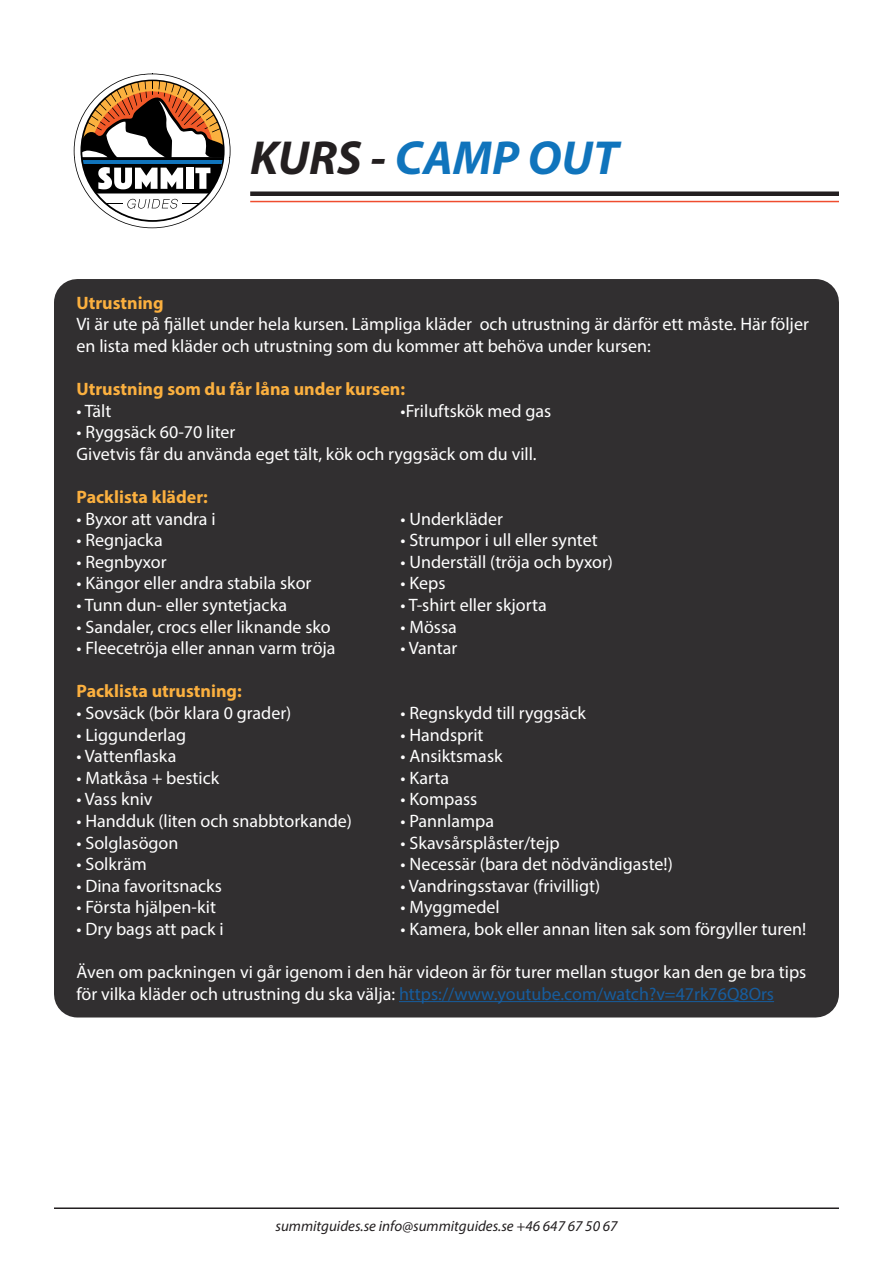
<style>
.page{position:relative;width:893px;height:1263px;background:#fff}
.page>*{position:absolute;margin:0;border:0;box-sizing:border-box;transform-origin:0 0}
.t1{font:italic 700 48px "Myriad Pro";color:#1074bc}
.t2{font:18px/21.6px "Myriad Pro";color:#fff}
.t3{font:700 18px "Myriad Pro";color:#fbb03f}
.t4{font:italic 15px "Myriad Pro";color:#231f20}
.s1{color:#231f20}
.s2{color:#175d9e}
</style>
<div class="page">
<div style="left:77px;top:302px;width:739px;height:692px;background:#312f30"></div>
<div style="left:54px;top:279px;width:785px;height:738px;border:46px solid #312f30"></div>
<svg style="left:74px;top:74px;width:157px;height:154px"></svg>
<div style="left:250px;top:191px;width:589px;height:5px;background:#231f20"></div>
<hr style="left:54px;top:1207px;width:785px;height:2px;background:#231f20">
<hr style="left:250px;top:201px;width:589px;height:1px;background:#ef4d2f">
<hr style="left:399px;top:1001px;width:375px;height:1px;background:#175d9e">
<p class="t1" style="left:250px;top:126px;width:370px"><span class="s1">KURS -</span> CAMP OUT</p>
<p class="t3" style="left:77px;top:291px;width:89px">Utrustning</p>
<p class="t2" style="left:77px;top:313px;width:734px">Vi är ute på fjället under hela kursen. Lämpliga kläder och utrustning är därför ett måste. Här följer en lista med kläder och utrustning som du kommer att behöva under kursen:</p>
<p class="t3" style="left:77px;top:377px;width:330px">Utrustning som du får låna under kursen:</p>
<p class="t2" style="left:77px;top:399px;width:36px">• Tält</p>
<p class="t2" style="left:401px;top:399px;width:152px">•Friluftskök med gas</p>
<p class="t2" style="left:77px;top:421px;width:462px">• Ryggsäck 60-70 liter<br>Givetvis får du använda eget tält, kök och ryggsäck om du vill.</p>
<p class="t3" style="left:77px;top:485px;width:133px">Packlista kläder:</p>
<p class="t2" style="left:77px;top:507px;width:141px">• Byxor att vandra i</p>
<p class="t2" style="left:401px;top:507px;width:104px">• Underkläder</p>
<p class="t2" style="left:77px;top:529px;width:88px">• Regnjacka</p>
<p class="t2" style="left:401px;top:529px;width:199px">• Strumpor i ull eller syntet</p>
<p class="t2" style="left:77px;top:551px;width:92px">• Regnbyxor</p>
<p class="t2" style="left:401px;top:551px;width:214px">• Underställ (tröja och byxor)</p>
<p class="t2" style="left:77px;top:572px;width:236px">• Kängor eller andra stabila skor</p>
<p class="t2" style="left:401px;top:572px;width:47px">• Keps</p>
<p class="t2" style="left:77px;top:594px;width:212px">• Tunn dun- eller syntetjacka</p>
<p class="t2" style="left:401px;top:594px;width:148px">• T-shirt eller skjorta</p>
<p class="t2" style="left:77px;top:615px;width:256px">• Sandaler, crocs eller liknande sko</p>
<p class="t2" style="left:401px;top:615px;width:58px">• Mössa</p>
<p class="t2" style="left:77px;top:637px;width:261px">• Fleecetröja eller annan varm tröja</p>
<p class="t2" style="left:401px;top:637px;width:58px">• Vantar</p>
<p class="t3" style="left:77px;top:679px;width:167px">Packlista utrustning:</p>
<p class="t2" style="left:77px;top:702px;width:216px">• Sovsäck (bör klara 0 grader)</p>
<p class="t2" style="left:401px;top:702px;width:187px">• Regnskydd till ryggsäck</p>
<p class="t2" style="left:77px;top:723px;width:111px">• Liggunderlag</p>
<p class="t2" style="left:401px;top:723px;width:84px">• Handsprit</p>
<p class="t2" style="left:77px;top:745px;width:101px">• Vattenflaska</p>
<p class="t2" style="left:401px;top:745px;width:103px">• Ansiktsmask</p>
<p class="t2" style="left:77px;top:767px;width:144px">• Matkåsa + bestick</p>
<p class="t2" style="left:401px;top:767px;width:50px">• Karta</p>
<p class="t2" style="left:77px;top:788px;width:78px">• Vass kniv</p>
<p class="t2" style="left:401px;top:788px;width:78px">• Kompass</p>
<p class="t2" style="left:77px;top:810px;width:277px">• Handduk (liten och snabbtorkande)</p>
<p class="t2" style="left:401px;top:810px;width:95px">• Pannlampa</p>
<p class="t2" style="left:77px;top:831px;width:103px">• Solglasögon</p>
<p class="t2" style="left:401px;top:831px;width:161px">• Skavsårsplåster/tejp</p>
<p class="t2" style="left:77px;top:853px;width:72px">• Solkräm</p>
<p class="t2" style="left:401px;top:853px;width:274px">• Necessär (bara det nödvändigaste!)</p>
<p class="t2" style="left:77px;top:875px;width:147px">• Dina favoritsnacks</p>
<p class="t2" style="left:401px;top:875px;width:201px">• Vandringsstavar (frivilligt)</p>
<p class="t2" style="left:77px;top:896px;width:141px">• Första hjälpen-kit</p>
<p class="t2" style="left:401px;top:896px;width:101px">• Myggmedel</p>
<p class="t2" style="left:77px;top:918px;width:149px">• Dry bags att pack i</p>
<p class="t2" style="left:401px;top:918px;width:407px">• Kamera, bok eller annan liten sak som förgyller turen!</p>
<p class="t2" style="left:77px;top:961px;width:731px">Även om packningen vi går igenom i den här videon är för turer mellan stugor kan den ge bra tips för vilka kläder och utrustning du ska välja: <span class="s2">https://www.youtube.com/watch?v=47rk76Q8Ors</span></p>
<p class="t4" style="left:275px;top:1216px;width:344px">summitguides.se info@summitguides.se +46 647 67 50 67</p>
</div>
